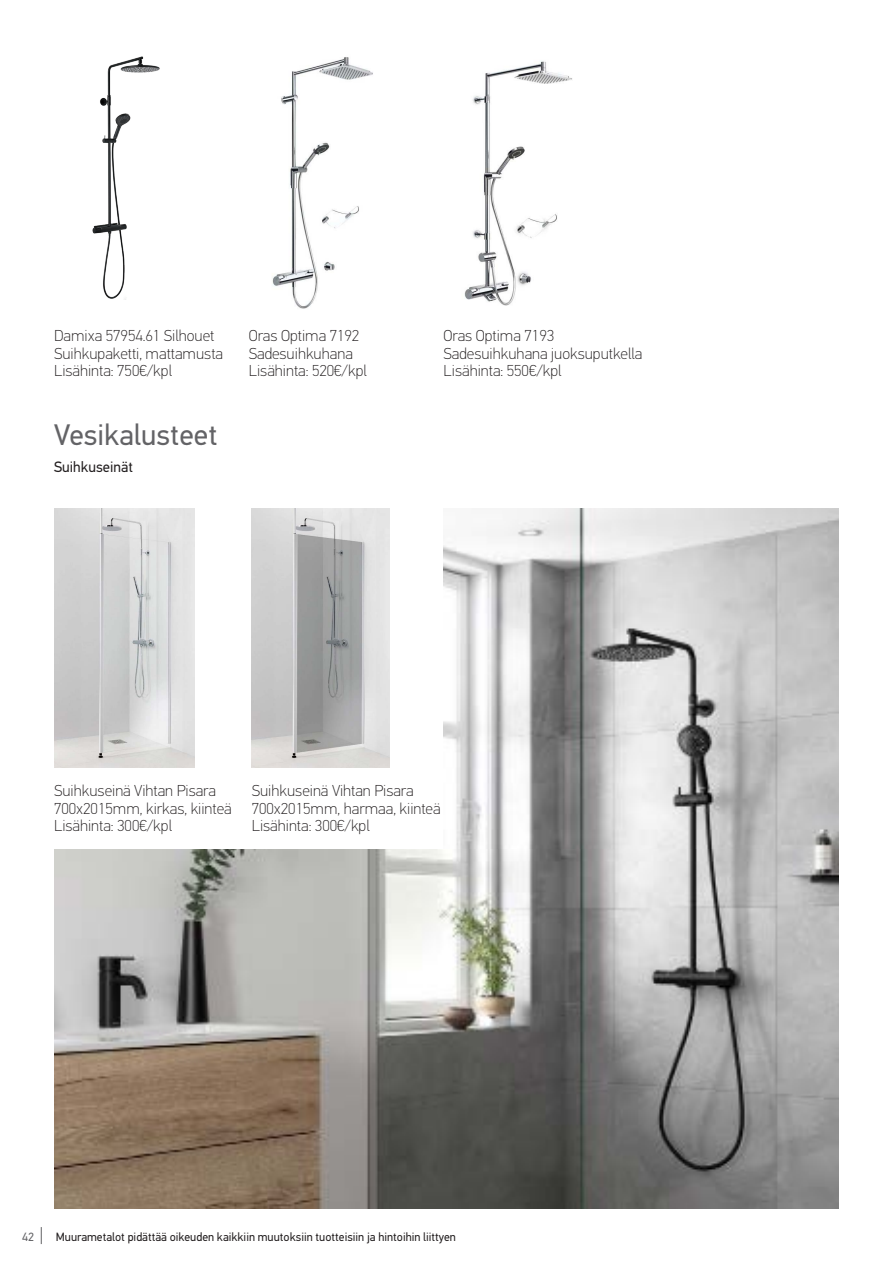
<style>
.page{position:relative;width:893px;height:1263px;background:#fff}
.page>*{position:absolute;margin:0;border:0;box-sizing:border-box;transform-origin:0 0}
.t1{font:29.7px "PFDIN Text Pro";color:#636366}
.Leipis_10{font:100 15.9px/17.4px "PF Din Text Pro";color:#231f20}
.Leipis_10-2{font:15px "PFDIN Text Pro";color:#231f20}
.t2{font:12px "PFDIN Text Pro";color:#231f20}
.t3{font:12px "PFDIN Text Pro";color:#636366}
</style>
<div class="page">
<svg style="left:41px;top:1227px;width:1px;height:17px"></svg>
<img style="left:92px;top:56px;width:68px;height:244px">
<img style="left:272px;top:57px;width:101px;height:252px">
<img style="left:464px;top:61px;width:108px;height:245px">
<img style="left:54px;top:509px;width:141px;height:258px">
<img style="left:252px;top:509px;width:138px;height:258px">
<img style="left:444px;top:509px;width:395px;height:340px">
<img style="left:54px;top:849px;width:785px;height:360px">
<p class="Leipis_10" style="left:54px;top:327px;width:171px">Damixa 57954.61 Silhouet<br>Suihkupaketti, mattamusta</p>
<p class="Leipis_10" style="left:54px;top:362px;width:120px">Lisähinta: 750€/kpl</p>
<p class="t1" style="left:54px;top:417px;width:165px">Vesikalusteet</p>
<p class="Leipis_10-2" style="left:54px;top:458px;width:80px">Suihkuseinät</p>
<p class="Leipis_10" style="left:249px;top:327px;width:120px">Oras Optima 7192<br>Sadesuihkuhana<br>Lisähinta: 520€/kpl</p>
<p class="Leipis_10" style="left:444px;top:327px;width:200px">Oras Optima 7193<br>Sadesuihkuhana juoksuputkella<br>Lisähinta: 550€/kpl</p>
<p class="Leipis_10" style="left:54px;top:782px;width:179px">Suihkuseinä Vihtan Pisara<br>700x2015mm, kirkas, kiinteä<br>Lisähinta: 300€/kpl</p>
<p class="Leipis_10" style="left:252px;top:782px;width:190px">Suihkuseinä Vihtan Pisara<br>700x2015mm, harmaa, kiinteä<br>Lisähinta: 300€/kpl</p>
<p class="t3" style="left:22px;top:1229px;width:13px">42</p>
<p class="t2" style="left:56px;top:1229px;width:401px">Muurametalot pidättää oikeuden kaikkiin muutoksiin tuotteisiin ja hintoihin liittyen</p>
</div>
